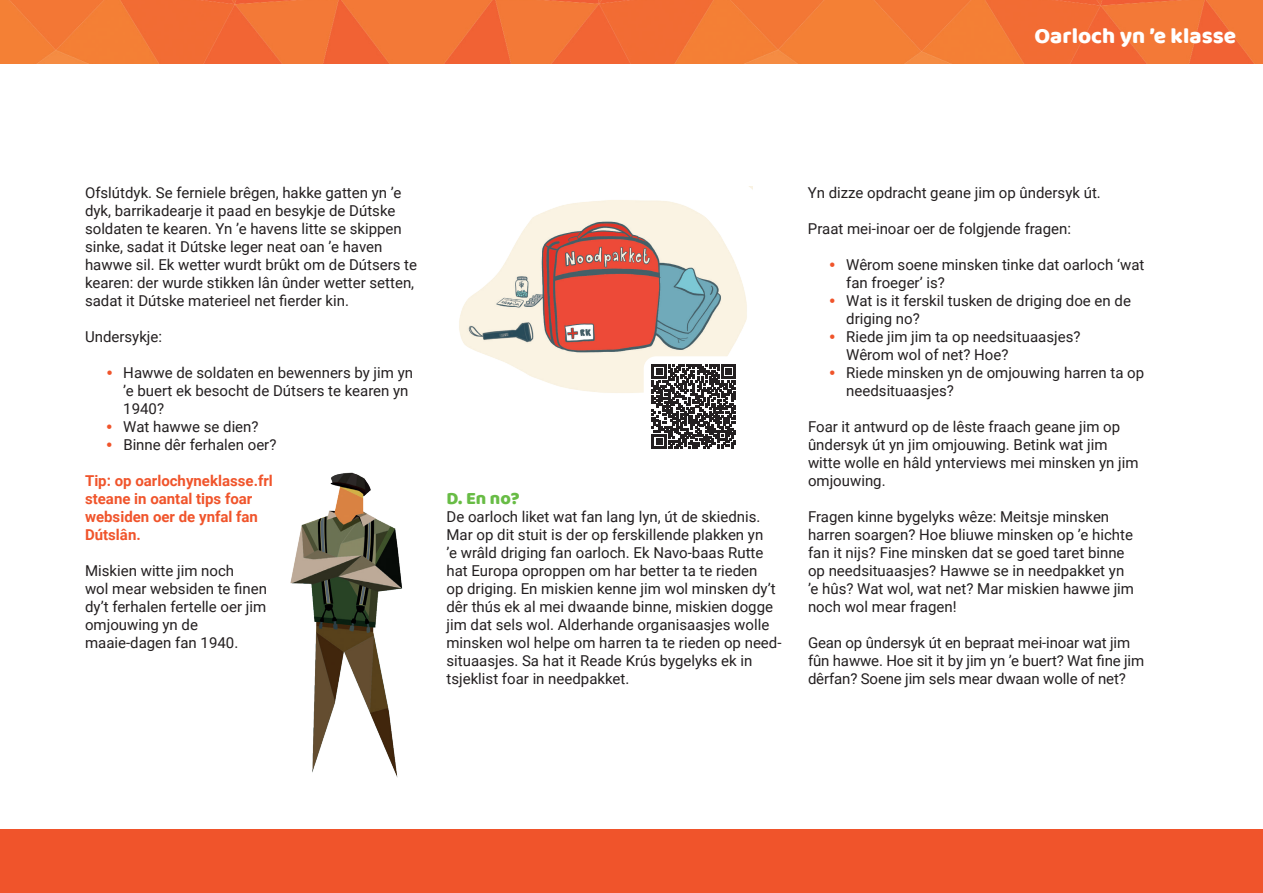
<style>
.page{position:relative;width:1263px;height:893px;background:#fff}
.page>*{position:absolute;margin:0;border:0;box-sizing:border-box;transform-origin:0 0}
.t1{font:22.5px "Baloo";color:#fff}
.t2{font:18px "Baloo";color:#68bc45}
.t3{font:15px/18px "Roboto";color:#231f20}
.t4{font:700 15px/18px "Roboto";color:#f0542b}
.s1{font-family:"Bodoni Svty Two ITCTT";color:#f0542b}
</style>
<div class="page">
<img style="left:0;top:0;width:1263px;height:64px">
<div style="left:0;top:829px;width:1263px;height:64px;background:#f0542b"></div>
<img style="left:290px;top:472px;width:112px;height:306px">
<img style="left:459px;top:186px;width:294px;height:207px">
<div style="left:644px;top:356px;width:100px;height:101px;background:#fff;border-radius:12px"></div>
<svg style="left:652px;top:364px;width:84px;height:85px"></svg>
<h1 class="t1" style="left:1034px;top:22px;width:203px">Oarloch yn ’e klasse</h1>
<p class="t3" style="left:85px;top:183px;width:334px">Ofslútdyk. Se ferniele brêgen, hakke gatten yn ’e dyk, barrikadearje it paad en besykje de Dútske soldaten te kearen. Yn ’e havens litte se skippen sinke, sadat it Dútske leger neat oan ’e haven hawwe sil. Ek wetter wurdt brûkt om de Dútsers te kearen: der wurde stikken lân ûnder wetter setten, sadat it Dútske materieel net fierder kin.</p>
<p class="t3" style="left:85px;top:327px;width:79px">Undersykje:</p>
<p class="t3" style="left:123px;top:363px;width:291px;text-indent:-19px"><span class="s1">•</span> Hawwe de soldaten en bewenners by jim yn ’e buert ek besocht de Dútsers te kearen yn<br>1940?</p>
<p class="t3" style="left:104px;top:417px;width:156px"><span class="s1">•</span> Wat hawwe se dien?</p>
<p class="t3" style="left:104px;top:435px;width:174px"><span class="s1">•</span> Binne dêr ferhalen oer?</p>
<p class="t4" style="left:85px;top:471px;width:189px">Tip: op oarlochyneklasse.frl steane in oantal tips foar websiden oer de ynfal fan<br>Dútslân.</p>
<p class="t3" style="left:85px;top:561px;width:184px">Miskien witte jim noch<br>wol mear websiden te finen dy’t ferhalen fertelle oer jim omjouwing yn de maaie-dagen fan 1940.</p>
<p class="t2" style="left:446px;top:487px;width:75px">D. En no?</p>
<p class="t3" style="left:446px;top:507px;width:336px">De oarloch liket wat fan lang lyn, út de skiednis.<br>Mar op dit stuit is der op ferskillende plakken yn<br>’e wrâld driging fan oarloch. Ek Navo-baas Rutte hat Europa oproppen om har better ta te rieden<br>op driging. En miskien kenne jim wol minsken dy’t dêr thús ek al mei dwaande binne, miskien dogge jim dat sels wol. Alderhande organisaasjes wolle minsken wol helpe om harren ta te rieden op need&shy;situaasjes. Sa hat it Reade Krús bygelyks ek in tsjeklist foar in needpakket.</p>
<p class="t3" style="left:808px;top:183px;width:294px">Yn dizze opdracht geane jim op ûndersyk út.</p>
<p class="t3" style="left:808px;top:219px;width:265px">Praat mei-inoar oer de folgjende fragen:</p>
<p class="t3" style="left:846px;top:255px;width:300px;text-indent:-19px"><span class="s1">•</span> Wêrom soene minsken tinke dat oarloch ‘wat fan froeger’ is?</p>
<p class="t3" style="left:846px;top:291px;width:286px;text-indent:-19px"><span class="s1">•</span> Wat is it ferskil tusken de driging doe en de driging no?</p>
<p class="t3" style="left:846px;top:327px;width:236px;text-indent:-19px"><span class="s1">•</span> Riede jim jim ta op needsituaasjes?<br>Wêrom wol of net? Hoe?</p>
<p class="t3" style="left:846px;top:363px;width:299px;text-indent:-19px"><span class="s1">•</span> Riede minsken yn de omjouwing harren ta op needsituaasjes?</p>
<p class="t3" style="left:808px;top:417px;width:332px">Foar it antwurd op de lêste fraach geane jim op ûndersyk út yn jim omjouwing. Betink wat jim witte wolle en hâld ynterviews mei minsken yn jim omjouwing.</p>
<p class="t3" style="left:808px;top:507px;width:328px">Fragen kinne bygelyks wêze: Meitsje minsken harren soargen? Hoe bliuwe minsken op ’e hichte fan it nijs? Fine minsken dat se goed taret binne op needsituaasjes? Hawwe se in needpakket yn ’e hûs? Wat wol, wat net? Mar miskien hawwe jim noch wol mear fragen!</p>
<p class="t3" style="left:808px;top:633px;width:338px">Gean op ûndersyk út en bepraat mei-inoar wat jim fûn hawwe. Hoe sit it by jim yn ’e buert? Wat fine jim dêrfan? Soene jim sels mear dwaan wolle of net?</p>
</div>
